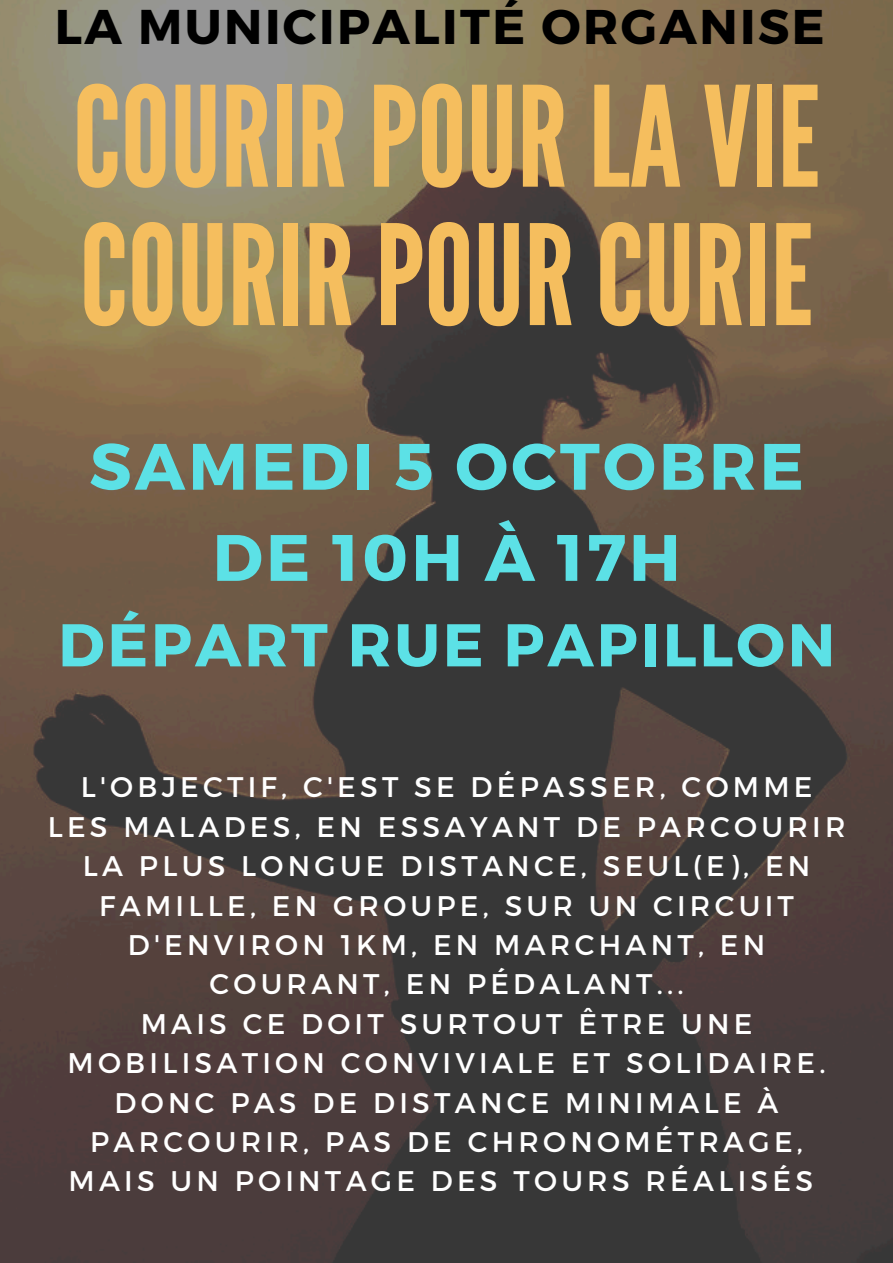
<style>
.page{position:relative;width:893px;height:1263px;background:#fff}
.page>*{position:absolute;margin:0;border:0;box-sizing:border-box;transform-origin:0 0}
.t1{font:138.75px/138.4px "League Gothic";color:#f5be5e}
.t2{font:700 65.4px/91.1px "Montserrat";letter-spacing:.05em;color:#5ce1e6;text-align:center}
.t3{font:700 60.15px "Montserrat";letter-spacing:.05em;color:#5ce1e6}
.t4{font:700 48.68px "Montserrat";letter-spacing:.05em;color:#000}
.t5{font:28.35px/39.4px "Montserrat";letter-spacing:.15em;color:#fff;text-align:center}
</style>
<div class="page">
<img style="left:0;top:0;width:893px;height:1263px">
<p class="t4" style="left:55px;top:-5px;width:771px">LA MUNICIPALITÉ ORGANISE</p>
<h3 class="t1" style="left:73px;top:71px;width:749px">COURIRPOURLAVIE<br>COURIRPOURCURIE</h3>
<p class="t2" style="left:89px;top:418px;width:716px">SAMEDI 5 OCTOBRE<br>DE 10H À 17H</p>
<p class="t3" style="left:58px;top:606px;width:778px">DÉPART RUE PAPILLON</p>
<h1 class="t5" style="left:48px;top:766px;width:799px">L'OBJECTIF, C'EST SE DÉPASSER, COMME LES MALADES, EN ESSAYANT DE PARCOURIR LA PLUS LONGUE DISTANCE, SEUL(E), EN FAMILLE, EN GROUPE, SUR UN CIRCUIT D'ENVIRON 1KM, EN MARCHANT, EN COURANT, EN PÉDALANT...</h1>
<h2 class="t5" style="left:67px;top:1002px;width:759px">MAIS CE DOIT SURTOUT ÊTRE UNE MOBILISATION CONVIVIALE ET SOLIDAIRE.<br>DONC PAS DE DISTANCE MINIMALE À PARCOURIR, PAS DE CHRONOMÉTRAGE, MAIS UN POINTAGE DES TOURS RÉALISÉS</h2>
</div>
